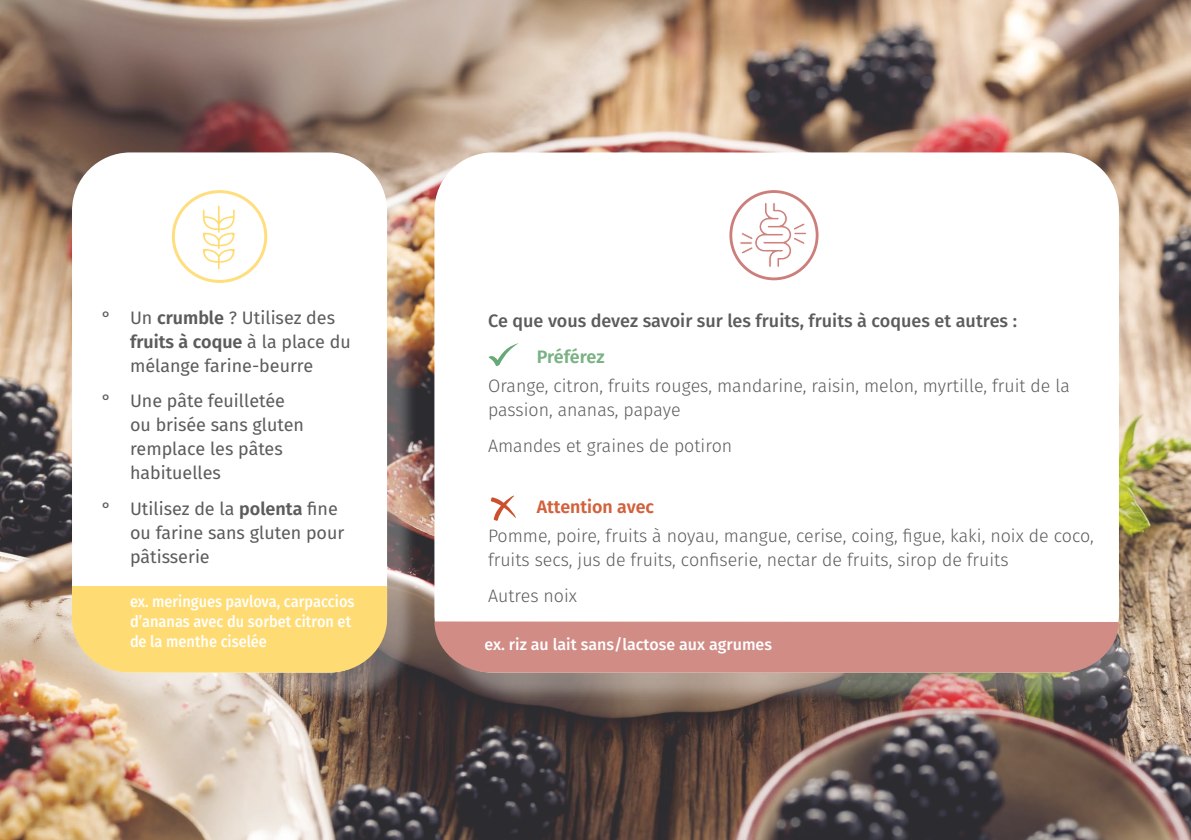
<style>
.page{position:relative;width:1191px;height:840px;background:#fff}
.page>*{position:absolute;margin:0;border:0;box-sizing:border-box;transform-origin:0 0}
.t1{font:300 18px/24px "Fira Sans";color:#5c5c5b}
.t2{font:18px/24px "Fira Sans";color:#5c5c5b}
.t3{font:500 18px "Fira Sans";color:#5c5c5b}
.t4{font:600 18px "Fira Sans";color:#d2613c}
.t5{font:600 18px "Fira Sans";letter-spacing:-.01em;color:#7ab283}
.t6{font:500 16px/20px "Fira Sans";color:#fff;scale:.91 1}
.t7{font:500 16px "Fira Sans";color:#fff}
.s1{font-weight:600}
</style>
<div class="page">
<img style="left:0;top:0;width:1191px;height:839px">
<div style="left:81px;top:162px;width:337px;height:541px;background:#fff;opacity:.28"></div>
<div style="left:73px;top:153px;width:313px;height:518px;background:#fff;border-radius:57px"></div>
<div style="left:435px;top:153px;width:683px;height:518px;background:#fff;border-radius:57px"></div>
<svg style="left:202px;top:205px;width:33px;height:65px"></svg>
<div style="left:172px;top:190px;width:95px;height:93px;border:3px solid #ffde7d;border-radius:50%"></div>
<svg style="left:739px;top:202px;width:68px;height:66px"></svg>
<div style="left:729px;top:190px;width:89px;height:90px;border:3px solid #cc7e7a;border-radius:50%"></div>
<div style="left:72px;top:585px;width:315px;height:87px;background:#ffdc73"></div>
<div style="left:444px;top:630px;width:705px;height:73px;background:#fff;opacity:.28"></div>
<div style="left:434px;top:621px;width:685px;height:51px;background:#d18c86"></div>
<svg style="left:488px;top:343px;width:30px;height:23px"></svg>
<svg style="left:491px;top:495px;width:25px;height:25px"></svg>
<p class="t2" style="left:130px;top:305px;width:222px;text-indent:-28px">° Un <span class="s1">crumble</span> ? Utilisez des <span class="s1">fruits à coque</span> à la place du mélange farine-beurre</p>
<p class="t2" style="left:130px;top:388px;width:175px;text-indent:-28px">° Une pâte feuilletée ou brisée sans gluten remplace les pâtes habituelles</p>
<p class="t2" style="left:130px;top:495px;width:216px;text-indent:-28px">° Utilisez de la <span class="s1">polenta</span> fine ou farine sans gluten pour pâtisserie</p>
<p class="t6" style="left:130px;top:591px;width:248px">ex. meringues pavlova, carpaccios d’ananas avec du sorbet citron et de la menthe ciselée</p>
<p class="t3" style="left:488px;top:308px;width:530px">Ce que vous devez savoir sur les fruits, fruits à coques et autres :</p>
<p class="t5" style="left:536px;top:341px;width:69px">Préférez</p>
<p class="t1" style="left:488px;top:373px;width:583px">Orange, citron, fruits rouges, mandarine, raisin, melon, myrtille, fruit de la passion, ananas, papaye</p>
<p class="t1" style="left:488px;top:433px;width:246px">Amandes et graines de potiron</p>
<p class="t4" style="left:536px;top:491px;width:119px">Attention avec</p>
<p class="t1" style="left:488px;top:523px;width:607px">Pomme, poire, fruits à noyau, mangue, cerise, coing, figue, kaki, noix de coco, fruits secs, jus de fruits, confiserie, nectar de fruits, sirop de fruits</p>
<p class="t1" style="left:488px;top:583px;width:90px">Autres noix</p>
<p class="t7" style="left:484px;top:632px;width:289px">ex. riz au lait sans/lactose aux agrumes</p>
</div>
